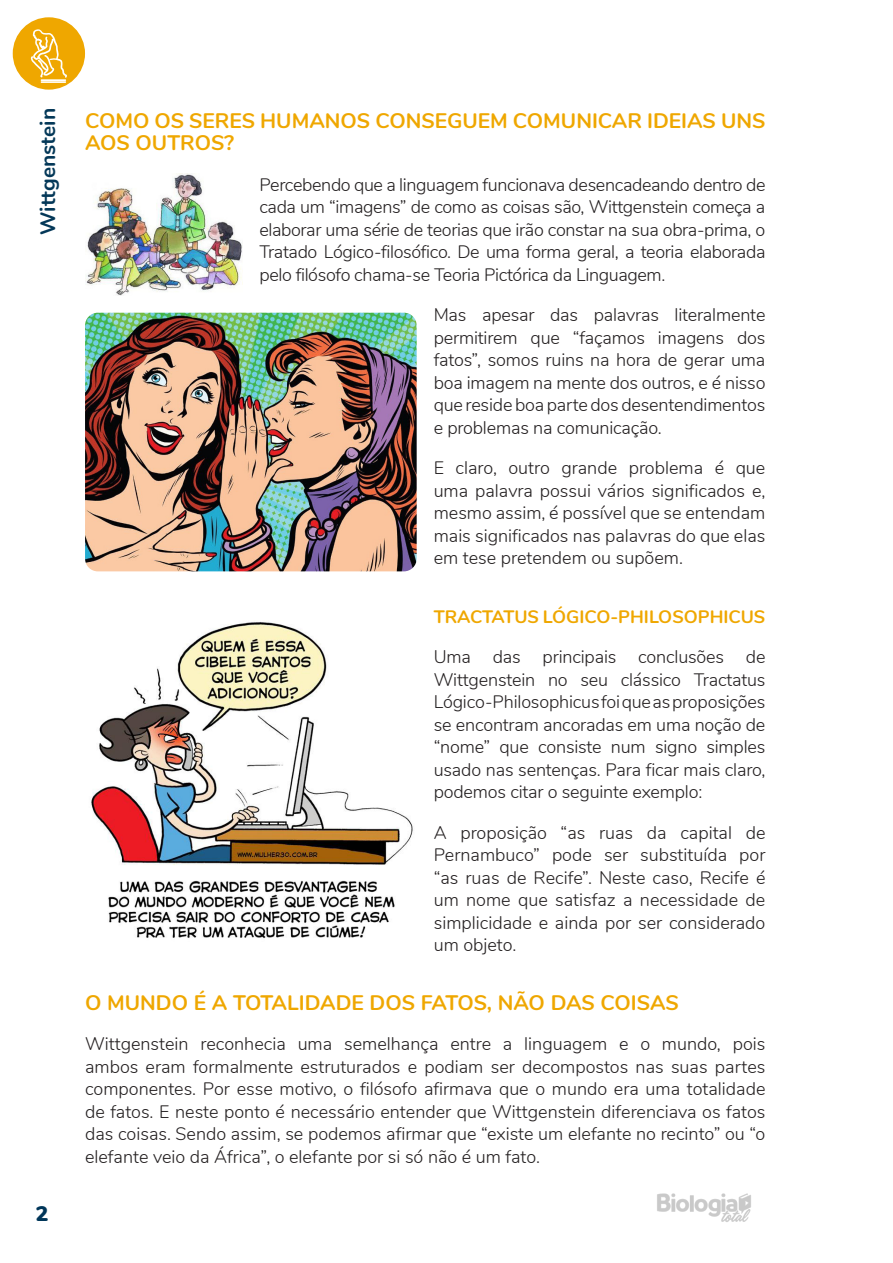
<style>
.page{position:relative;width:893px;height:1263px;background:#fff}
.page>*{position:absolute;margin:0;border:0;box-sizing:border-box;transform-origin:0 0}
.TÍTULO_PEQUENO_1{font:700 21px/22.5px "Nunito";color:#efa700}
.t1{font:700 21px "Nunito";color:#043858}
.t2{font:900 21px "Nunito";color:#003659}
.TEXTO{font:300 18px/22.5px "Nunito";letter-spacing:-.01em;color:#231f20;text-align:justify}
.TÍTULO_PEQUENO_1-2{font:700 18px "Nunito";color:#efa700}
</style>
<div class="page">
<img style="left:657px;top:1193px;width:94px;height:29px">
<div style="left:13px;top:17px;width:72px;height:73px;background:#efa700;border-radius:50%"></div>
<svg style="left:31px;top:29px;width:36px;height:49px"></svg>
<hr style="left:41px;top:79px;width:25px;height:2px;background:#fff">
<hr style="left:41px;top:81px;width:25px;height:2px;background:#fff">
<img style="left:85px;top:173px;width:157px;height:123px">
<img style="left:85px;top:313px;width:332px;height:258px">
<img style="left:91px;top:622px;width:322px;height:317px">
<p class="t1" style="left:32px;top:235px;width:128px;rotate:-90deg">Wittgenstein</p>
<p class="TÍTULO_PEQUENO_1" style="left:85px;top:108px;width:682px">COMO OS SERES HUMANOS CONSEGUEM COMUNICAR IDEIAS UNS<br>AOS OUTROS?</p>
<p class="TEXTO" style="left:259px;top:172px;width:508px">Percebendo que a linguagem funcionava desencadeando dentro de cada um “imagens” de como as coisas são, Wittgenstein começa a elaborar uma série de teorias que irão constar na sua obra-prima, o Tratado Lógico-filosófico. De uma forma geral, a teoria elaborada pelo filósofo chama-se Teoria Pictórica da Linguagem.</p>
<p class="TEXTO" style="left:434px;top:303px;width:333px">Mas apesar das palavras literalmente permitirem que “façamos imagens dos fatos”, somos ruins na hora de gerar uma boa imagem na mente dos outros, e é nisso que reside boa parte dos desentendimentos e problemas na comunicação.</p>
<p class="TEXTO" style="left:434px;top:456px;width:333px">E claro, outro grande problema é que uma palavra possui vários significados e, mesmo assim, é possível que se entendam mais significados nas palavras do que elas em tese pretendem ou supõem.</p>
<p class="TÍTULO_PEQUENO_1-2" style="left:434px;top:603px;width:333px">TRACTATUS LÓGICO-PHILOSOPHICUS</p>
<p class="TEXTO" style="left:434px;top:645px;width:333px">Uma das principais conclusões de Wittgenstein no seu clássico Tractatus Lógico-Philosophicus foi que as proposições se encontram ancoradas em uma noção de “nome” que consiste num signo simples usado nas sentenças. Para ficar mais claro, podemos citar o seguinte exemplo:</p>
<p class="TEXTO" style="left:434px;top:820px;width:333px">A proposição “as ruas da capital de Pernambuco” pode ser substituída por “as ruas de Recife”. Neste caso, Recife é um nome que satisfaz a necessidade de simplicidade e ainda por ser considerado um objeto.</p>
<p class="TÍTULO_PEQUENO_1" style="left:85px;top:990px;width:595px">O MUNDO É A TOTALIDADE DOS FATOS, NÃO DAS COISAS</p>
<p class="TEXTO" style="left:85px;top:1032px;width:682px">Wittgenstein reconhecia uma semelhança entre a linguagem e o mundo, pois ambos eram formalmente estruturados e podiam ser decompostos nas suas partes componentes. Por esse motivo, o filósofo afirmava que o mundo era uma totalidade de fatos. E neste ponto é necessário entender que Wittgenstein diferenciava os fatos das coisas. Sendo assim, se podemos afirmar que “existe um elefante no recinto” ou “o elefante veio da África”, o elefante por si só não é um fato.</p>
<p class="t2" style="left:36px;top:1198px;width:14px">2</p>
</div>
